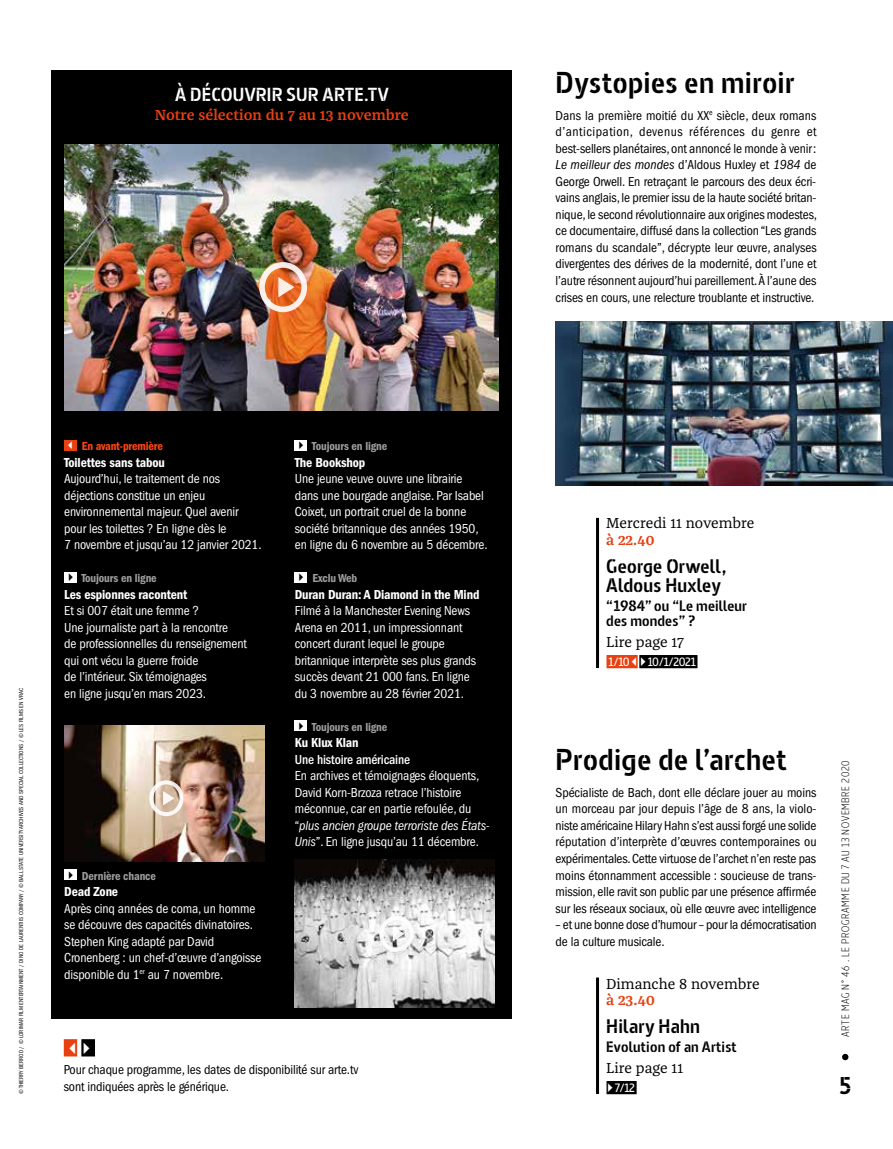
<style>
.page{position:relative;width:893px;height:1149px;background:#fff}
.page>*{position:absolute;margin:0;border:0;box-sizing:border-box;transform-origin:0 0}
.t1{font:700 30px "Barna Stencil";letter-spacing:.015em;color:#000}
.t2{font:700 24.15px "Barna Stencil";color:#000}
.t3{font:700 19.5px/19.5px "Barna Stencil";letter-spacing:.01em;color:#000}
.t4{font:700 18.75px "Barna Stencil";letter-spacing:.01em;color:#fff}
.t5{font:15px "Franziska OT";color:#000}
.t6{font:700 15px/15px "Barna Stencil";letter-spacing:.01em;color:#000}
.t7{font:600 15px "Franziska OT";color:#e74011}
.t8{font:condensed 13.5px/16.5px "ITC Franklin Gothic Std";letter-spacing:-.01em;color:#000;text-align:justify}
.t9{font:condensed 13.5px/16.5px "ITC Franklin Gothic Std";letter-spacing:-.01em;color:#fff}
.t10{font:13.5px "ITC Franklin Gothic Std Dm Cd";letter-spacing:-.01em;color:#fff}
.t11{font:500 condensed 13.5px "ITC Franklin Gothic Std";letter-spacing:-.01em;color:#fff}
.t12{font:12px "ITC Franklin Gothic Std Dm Cd";letter-spacing:-.01em;color:#9d9d9c}
.t13{font:600 12px "Barna";letter-spacing:-.035em;color:#fff}
.t14{font:12px "ITC Franklin Gothic Std Dm Cd";letter-spacing:-.01em;color:#ff4713}
.t15{font:300 10.5px "Barna";letter-spacing:.065em;color:#000}
.t16{font:condensed 6px "ITC Franklin Gothic Std";color:#000}
.s1{color:#000}
.s2{font-style:italic}
</style>
<div class="page">
<svg style="left:842px;top:1053px;width:6px;height:6px"></svg>
<img style="left:556px;top:321px;width:337px;height:164px">
<div style="left:64px;top:1038px;width:13px;height:18px;background:#e74011"></div>
<svg style="left:77px;top:1039px;width:1px;height:17px"></svg>
<div style="left:81px;top:1038px;width:14px;height:18px;background:#000"></div>
<div style="left:51px;top:70px;width:461px;height:948px;background:#000"></div>
<img style="left:65px;top:145px;width:433px;height:265px">
<div style="left:64px;top:440px;width:13px;height:10px;background:#e74011"></div>
<div style="left:64px;top:572px;width:13px;height:10px;background:#fff"></div>
<div style="left:64px;top:869px;width:13px;height:10px;background:#fff"></div>
<div style="left:295px;top:440px;width:12px;height:10px;background:#fff"></div>
<div style="left:295px;top:572px;width:12px;height:10px;background:#fff"></div>
<div style="left:295px;top:720px;width:12px;height:10px;background:#fff"></div>
<svg style="left:278px;top:277px;width:16px;height:20px"></svg>
<div style="left:259px;top:262px;width:48px;height:50px;border:6px solid #fff;border-radius:50%"></div>
<img style="left:295px;top:859px;width:200px;height:148px">
<img style="left:64px;top:725px;width:200px;height:136px">
<svg style="left:163px;top:790px;width:11px;height:15px"></svg>
<div style="left:149px;top:780px;width:35px;height:36px;border:4px solid #fff;border-radius:50%"></div>
<svg style="left:393px;top:926px;width:11px;height:14px"></svg>
<div style="left:379px;top:915px;width:35px;height:36px;border:4px solid #fff;border-radius:50%"></div>
<hr style="left:596px;top:517px;width:3px;height:150px;background:#000">
<div style="left:606px;top:654px;width:32px;height:14px;background:#e74011"></div>
<div style="left:639px;top:654px;width:58px;height:14px;background:#000"></div>
<hr style="left:596px;top:977px;width:3px;height:116px;background:#000">
<div style="left:606px;top:1080px;width:31px;height:13px;background:#000"></div>
<svg style="left:632px;top:654px;width:13px;height:14px"></svg>
<h3 class="t4" style="left:175px;top:83px;width:215px">À DÉCOUVRIR SUR ARTE.TV</h3>
<p class="t7" style="left:155px;top:107px;width:256px">Notre sélection du 7 au 13 novembre</p>
<p class="t16" style="left:18px;top:1093px;width:407px;rotate:-90deg">© THIERRY BERROD / © LORIMAR FILM ENTERTAINMENT / DINO DE LAURENTIIS COMPANY / © BALL STATE UNIVERSITY ARCHIVES AND SPECIAL COLLECTIONS / © LES FILMS EN VRAC</p>
<p class="t14" style="left:82px;top:439px;width:83px">En avant-première</p>
<p class="t10" style="left:64px;top:454px;width:102px">Toilettes sans tabou</p>
<p class="t9" style="left:64px;top:470px;width:199px">Aujourd’hui, le traitement de nos déjections constitue un enjeu environnemental majeur. Quel avenir pour les toilettes ? En ligne dès le<br>7 novembre et jusqu’au 12 janvier 2021.</p>
<p class="t12" style="left:64px;top:571px;width:94px"><span class="s1">✔</span> Toujours en ligne</p>
<p class="t10" style="left:64px;top:586px;width:125px">Les espionnes racontent</p>
<p class="t9" style="left:64px;top:602px;width:184px">Et si 007 était une femme ?<br>Une journaliste part à la rencontre<br>de professionnelles du renseignement qui ont vécu la guerre froide<br>de l’intérieur. Six témoignages<br>en ligne jusqu’en mars 2023.</p>
<p class="t12" style="left:64px;top:868px;width:93px"><span class="s1">✔</span> Dernière chance</p>
<p class="t10" style="left:64px;top:883px;width:55px">Dead Zone</p>
<p class="t9" style="left:64px;top:899px;width:199px">Après cinq années de coma, un homme se découvre des capacités divinatoires.<br>Stephen King adapté par David Cronenberg : un chef-d’œuvre d’angoisse disponible du 1<sup>er</sup> au 7 novembre.</p>
<p class="t12" style="left:295px;top:439px;width:94px"><span class="s1">✔</span> Toujours en ligne</p>
<p class="t10" style="left:295px;top:454px;width:72px">The Bookshop</p>
<p class="t9" style="left:295px;top:470px;width:194px">Une jeune veuve ouvre une librairie dans une bourgade anglaise. Par Isabel Coixet, un portrait cruel de la bonne société britannique des années 1950, en ligne du 6 novembre au 5 décembre.</p>
<p class="t12" style="left:295px;top:571px;width:64px"><span class="s1">✔</span> Exclu Web</p>
<p class="t10" style="left:295px;top:586px;width:186px">Duran Duran: A Diamond in the Mind</p>
<p class="t9" style="left:295px;top:602px;width:183px">Filmé à la Manchester Evening News Arena en 2011, un impressionnant concert durant lequel le groupe britannique interprète ses plus grands succès devant 21 000 fans. En ligne du 3 novembre au 28 février 2021.</p>
<p class="t12" style="left:295px;top:719px;width:94px"><span class="s1">✔</span> Toujours en ligne</p>
<p class="t10" style="left:295px;top:735px;width:65px">Ku Klux Klan</p>
<p class="t11" style="left:295px;top:751px;width:117px">Une histoire américaine</p>
<p class="t9" style="left:295px;top:767px;width:196px">En archives et témoignages éloquents, David Korn-Brzoza retrace l’histoire méconnue, car en partie refoulée, du “<span class="s2">plus ancien groupe terroriste des États-Unis</span>”. En ligne jusqu’au 11 décembre.</p>
<p class="t8" style="left:64px;top:1061px;width:296px">Pour chaque programme, les dates de disponibilité sur arte.tv sont indiquées après le générique.</p>
<h1 class="t1" style="left:556px;top:64px;width:241px">Dystopies en miroir</h1>
<p class="t8" style="left:556px;top:107px;width:263px">Dans la première moitié du XX<sup>e</sup> siècle, deux romans d’anticipation, devenus références du genre et best-sellers planétaires, ont annoncé le monde à venir:<br><span class="s2">Le meilleur des mondes</span> d’Aldous Huxley et <span class="s2">1984</span> de George Orwell. En retraçant le parcours des deux écri&shy;vains anglais, le premier issu de la haute société britan&shy;nique, le second révolutionnaire aux origines modestes, ce documentaire, diffusé dans la collection “Les grands romans du scandale”, décrypte leur œuvre, analyses divergentes des dérives de la modernité, dont l’une et l’autre résonnent aujourd’hui pareillement. À l’aune des crises en cours, une relecture troublante et instructive.</p>
<p class="t5" style="left:606px;top:514px;width:150px">Mercredi 11 novembre</p>
<p class="t7" style="left:606px;top:530px;width:50px">à 22.40</p>
<h3 class="t3" style="left:606px;top:556px;width:122px">George Orwell,<br>Aldous Huxley</h3>
<p class="t6" style="left:606px;top:598px;width:142px">“1984” ou “Le meilleur des mondes” ?</p>
<p class="t5" style="left:606px;top:633px;width:79px">Lire page 17</p>
<p class="t13" style="left:609px;top:654px;width:23px">1/10</p>
<p class="t13" style="left:648px;top:654px;width:50px">10/1/2021</p>
<h1 class="t1" style="left:556px;top:741px;width:233px">Prodige de l’archet</h1>
<p class="t8" style="left:556px;top:784px;width:262px">Spécialiste de Bach, dont elle déclare jouer au moins un morceau par jour depuis l’âge de 8 ans, la violo&shy;niste américaine Hilary Hahn s’est aussi forgé une solide réputation d’interprète d’œuvres contemporaines ou expérimentales. Cette virtuose de l’archet n’en reste pas moins étonnamment accessible : soucieuse de trans&shy;mission, elle ravit son public par une présence affirmée sur les réseaux sociaux, où elle œuvre avec intelligence</p>
<p class="t8" style="left:556px;top:916px;width:262px">– et une bonne dose d’humour – pour la démocratisation de la culture musicale.</p>
<p class="t5" style="left:606px;top:974px;width:155px">Dimanche 8 novembre</p>
<p class="t7" style="left:606px;top:990px;width:51px">à 23.40</p>
<h3 class="t3" style="left:606px;top:1016px;width:95px">Hilary Hahn</h3>
<p class="t6" style="left:606px;top:1039px;width:132px">Evolution of an Artist</p>
<p class="t5" style="left:606px;top:1059px;width:79px">Lire page 11</p>
<p class="t13" style="left:615px;top:1080px;width:22px">7/12</p>
<p class="t15" style="left:839px;top:1036px;width:278px;rotate:-90deg">ARTE MAG N° 46 . LE PROGRAMME DU 7 AU 13 NOVEMBRE 2020</p>
<h2 class="t2" style="left:839px;top:1070px;width:14px">5</h2>
</div>
